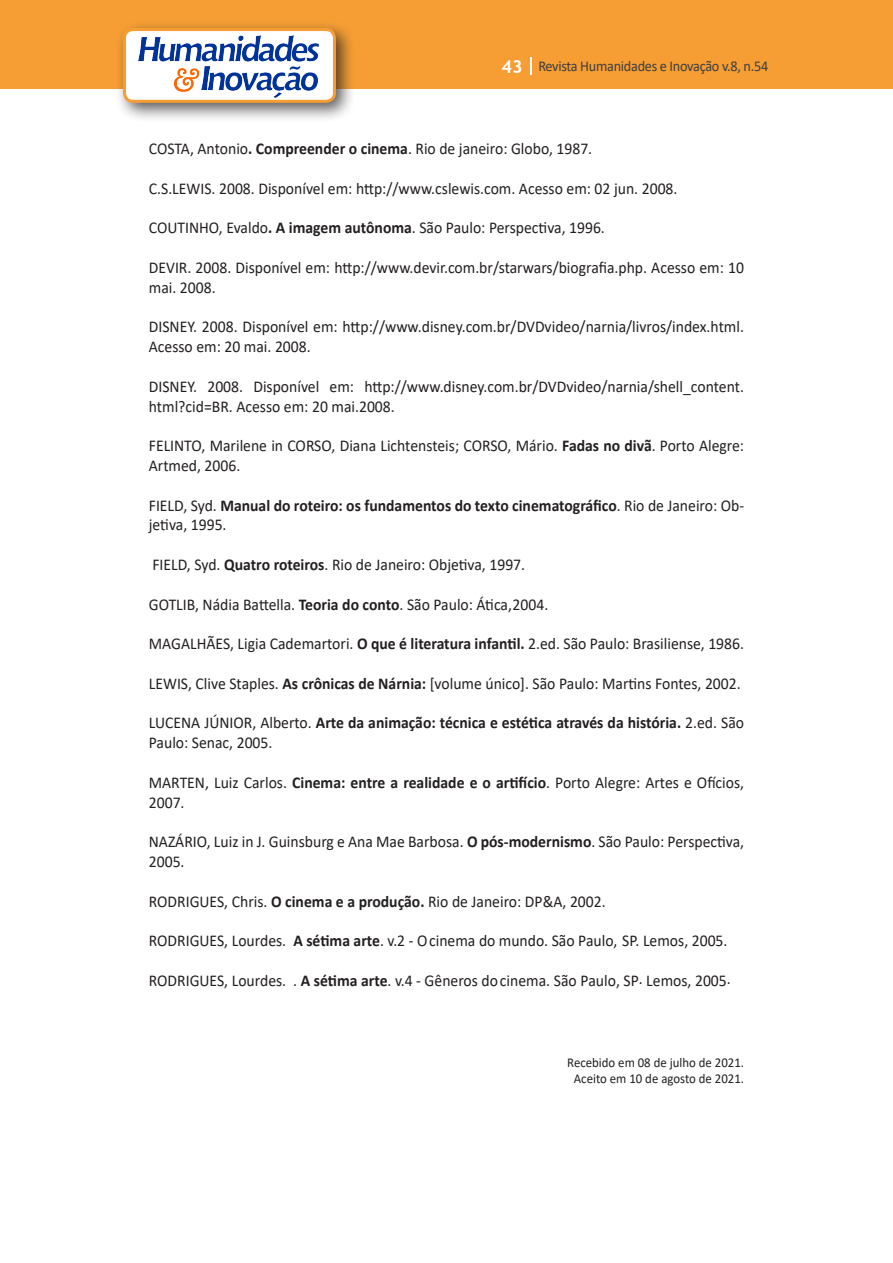
<style>
.page{position:relative;width:893px;height:1263px;background:#fff}
.page>*{position:absolute;margin:0;border:0;box-sizing:border-box;transform-origin:0 0}
.Texto{font:16.5px/19.8px "Calibri";color:#231f20;scale:.95 1}
.Texto-2{font:700 16.5px/19.8px "Calibri";color:#231f20;scale:.95 1}
.t1{font:15px "Calibri";letter-spacing:-.02em;color:#3e3e3f;scale:.95 1}
.Texto-3{font:13.5px "Calibri";color:#231f20;scale:.95 1}
.s1{font-family:"Trebuchet MS";font-weight:700;font-size:18px;color:#fff}
.s2{font-weight:700}
.s3{font-weight:400}
</style>
<div class="page">
<div style="left:0;top:0;width:893px;height:88px;background:#f69e34"></div>
<svg style="left:530px;top:57px;width:2px;height:18px"></svg>
<div style="left:115px;top:20px;width:241px;height:103px;background:#231f20;opacity:.75"></div>
<div style="left:125px;top:30px;width:209px;height:71px;background:#fff;border-radius:9px"></div>
<img style="left:138px;top:35px;width:181px;height:62px">
<div style="left:123px;top:28px;width:213px;height:75px;border:3px solid #f69e34;border-radius:9px"></div>
<p class="t1" style="left:501px;top:56px;width:282px"><span class="s1">43</span> Revista Humanidades e Inovação v.8, n.54</p>
<p class="Texto" style="left:149px;top:138px;width:468px">COSTA, Antonio<span class="s2">. Compreender o cinema</span>. Rio de janeiro: Globo, 1987.</p>
<p class="Texto" style="left:149px;top:178px;width:558px">C.S.LEWIS. 2008. Disponível em: http://www.cslewis.com. Acesso em: 02 jun. 2008.</p>
<p class="Texto" style="left:149px;top:218px;width:482px">COUTINHO, Evaldo<span class="s2">. A imagem autônoma</span>. São Paulo: Perspectiva, 1996.</p>
<p class="Texto" style="left:149px;top:257px;width:628px">DEVIR. 2008. Disponível em: http://www.devir.com.br/starwars/biografia.php. Acesso em: 10 mai. 2008.</p>
<p class="Texto" style="left:149px;top:317px;width:628px">DISNEY. 2008. Disponível em: http://www.disney.com.br/DVDvideo/narnia/livros/index.html.<br>Acesso em: 20 mai. 2008.</p>
<p class="Texto" style="left:149px;top:376px;width:628px">DISNEY. 2008. Disponível em: http://www.disney.com.br/DVDvideo/narnia/shell_content. html?cid=BR. Acesso em: 20 mai.2008.</p>
<p class="Texto" style="left:149px;top:435px;width:628px">FELINTO, Marilene in CORSO, Diana Lichtensteis; CORSO, Mário. <span class="s2">Fadas no divã</span>. Porto Alegre:<br>Artmed, 2006.</p>
<p class="Texto-2" style="left:149px;top:495px;width:628px"><span class="s3">FIELD, Syd.</span> Manual do roteiro: os fundamentos do texto cinematográfico<span class="s3">. Rio de Janeiro: Ob&shy;jetiva, 1995.</span></p>
<p class="Texto" style="left:152px;top:554px;width:394px">FIELD, Syd. <span class="s2">Quatro roteiros</span>. Rio de Janeiro: Objetiva, 1997.</p>
<p class="Texto" style="left:149px;top:594px;width:422px">GOTLIB, Nádia Battella. <span class="s2">Teoria do conto</span>. São Paulo: Ática, 2004.</p>
<p class="Texto" style="left:149px;top:633px;width:628px">MAGALHÃES, Ligia Cademartori. <span class="s2">O que é literatura infantil.</span> 2.ed. São Paulo: Brasiliense, 1986.</p>
<p class="Texto" style="left:149px;top:673px;width:625px">LEWIS, Clive Staples. <span class="s2">As crônicas de Nárnia:</span> [volume único]. São Paulo: Martins Fontes, 2002.</p>
<p class="Texto-2" style="left:149px;top:713px;width:628px"><span class="s3">LUCENA JÚNIOR, Alberto.</span> Arte da animação: técnica e estética através da história. <span class="s3">2.ed. São<br>Paulo: Senac, 2005.</span></p>
<p class="Texto" style="left:149px;top:772px;width:628px">MARTEN, Luiz Carlos. <span class="s2">Cinema: entre a realidade e o artifício</span>. Porto Alegre: Artes e Ofícios,<br>2007.</p>
<p class="Texto" style="left:149px;top:831px;width:628px">NAZÁRIO, Luiz in J. Guinsburg e Ana Mae Barbosa. <span class="s2">O pós-modernismo</span>. São Paulo: Perspectiva,<br>2005.</p>
<p class="Texto" style="left:149px;top:891px;width:482px">RODRIGUES, Chris. <span class="s2">O cinema e a produção.</span> Rio de Janeiro: DP&amp;A, 2002.</p>
<p class="Texto" style="left:149px;top:930px;width:611px">RODRIGUES, Lourdes. <span class="s2">A sétima arte</span>. v.2 - O cinema do mundo. São Paulo, SP. Lemos, 2005.</p>
<p class="Texto" style="left:149px;top:970px;width:614px">RODRIGUES, Lourdes. . <span class="s2">A sétima arte</span>. v.4 - Gêneros do cinema. São Paulo, SP. Lemos, 2005.</p>
<p class="Texto-3" style="left:567px;top:1053px;width:188px">Recebido em 08 de julho de 2021.</p>
<p class="Texto-3" style="left:574px;top:1069px;width:181px">Aceito em 10 de agosto de 2021.</p>
</div>
